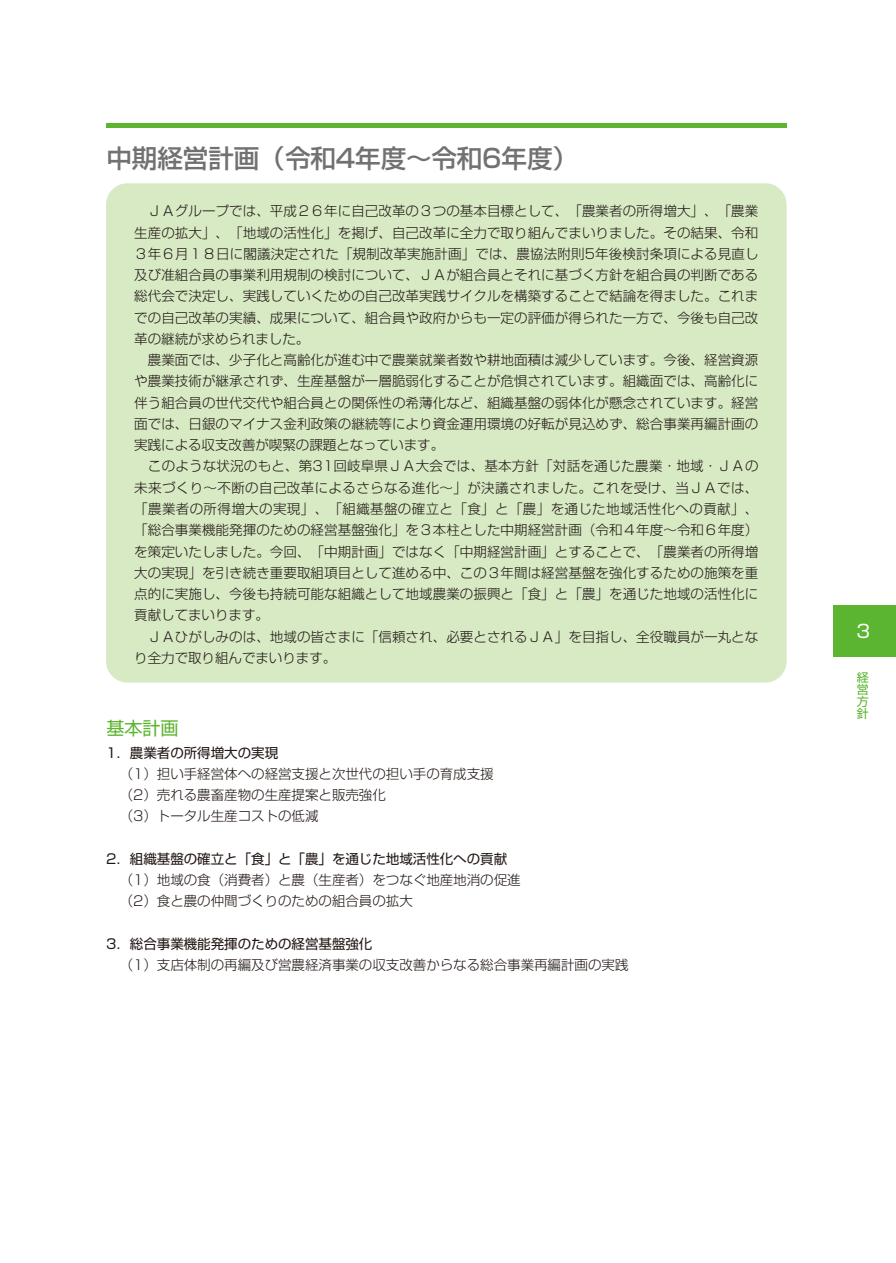
<style>
.page{position:relative;width:896px;height:1263px;background:#fff}
.page>*{position:absolute;margin:0;border:0;box-sizing:border-box;transform-origin:0 0}
.t1{font:500 25.5px "Shin Go Pro";color:#727171}
.t2{font:18px "Shin Go Pro";color:#5cb531}
.t3{font:18px "Shin Go Pro";color:#fff}
.t4{font:300 13.5px/21.3px "Shin Go Pro";letter-spacing:.005em;color:#221815}
.t5{font:12px/12px "Shin Go Pro";color:#5cb531;text-align:justify}
.s1{font-weight:400}
</style>
<div class="page">
<div style="left:833px;top:606px;width:63px;height:51px;background:#5cb531"></div>
<div style="left:106px;top:123px;width:681px;height:5px;background:#5cb531"></div>
<div style="left:106px;top:183px;width:680px;height:500px;background:#d7eac4;border-radius:21px"></div>
<p class="t1" style="left:106px;top:137px;width:473px">中期経営計画（令和４年度～令和６年度）</p>
<p class="t4" style="left:134px;top:199px;width:626px">　ＪＡグループでは、平成２６年に自己改革の３つの基本目標として、「農業者の所得増大」、「農業生産の拡大」、「地域の活性化」を掲げ、自己改革に全力で取り組んでまいりました。その結果、令和３年６月１８日に閣議決定された「規制改革実施計画」では、農協法附則5年後検討条項による見直し及び准組合員の事業利用規制の検討について、ＪＡが組合員とそれに基づく方針を組合員の判断である総代会で決定し、実践していくための自己改革実践サイクルを構築することで結論を得ました。これまでの自己改革の実績、成果について、組合員や政府からも一定の評価が得られた一方で、今後も自己改革の継続が求められました。<br>　農業面では、少子化と高齢化が進む中で農業就業者数や耕地面積は減少しています。今後、経営資源や農業技術が継承されず、生産基盤が一層脆弱化することが危惧されています。組織面では、高齢化に伴う組合員の世代交代や組合員との関係性の希薄化など、組織基盤の弱体化が懸念されています。経営面では、日銀のマイナス金利政策の継続等により資金運用環境の好転が見込めず、総合事業再編計画の実践による収支改善が喫緊の課題となっています。<br>　このような状況のもと、第31回岐阜県ＪＡ大会では、基本方針「対話を通じた農業・地域・ＪＡの未来づくり～不断の自己改革によるさらなる進化～」が決議されました。これを受け、当ＪＡでは、「農業者の所得増大の実現」、「組織基盤の確立と「食」と「農」を通じた地域活性化への貢献」、「総合事業機能発揮のための経営基盤強化」を３本柱とした中期経営計画（令和４年度～令和６年度）を策定いたしました。今回、「中期計画」ではなく「中期経営計画」とすることで、「農業者の所得増大の実現」を引き続き重要取組項目として進める中、この３年間は経営基盤を強化するための施策を重点的に実施し、今後も持続可能な組織として地域農業の振興と「食」と「農」を通じた地域の活性化に貢献してまいります。<br>　ＪＡひがしみのは、地域の皆さまに「信頼され、必要とされるＪＡ」を目指し、全役職員が一丸となり全力で取り組んでまいります。</p>
<p class="t2" style="left:106px;top:714px;width:74px">基本計画</p>
<p class="t4" style="left:106px;top:740px;width:389px"><span class="s1">1．農業者の所得増大の実現<br></span>　（1）担い手経営体への経営支援と次世代の担い手の育成支援　（2）売れる農畜産物の生産提案と販売強化<br>　（3）トータル生産コストの低減</p>
<p class="t4" style="left:106px;top:846px;width:416px"><span class="s1">2．組織基盤の確立と「食」と「農」を通じた地域活性化への貢献</span>　（1）地域の食（消費者）と農（生産者）をつなぐ地産地消の促進　（2）食と農の仲間づくりのための組合員の拡大</p>
<p class="t4" style="left:106px;top:931px;width:524px"><span class="s1">3．総合事業機能発揮のための経営基盤強化<br></span>　（1）支店体制の再編及び営農経済事業の収支改善からなる総合事業再編計画の実践</p>
<p class="t3" style="left:856px;top:617px;width:15px">3</p>
<p class="t5" style="left:856px;top:670px;width:13px">経営方針</p>
</div>
